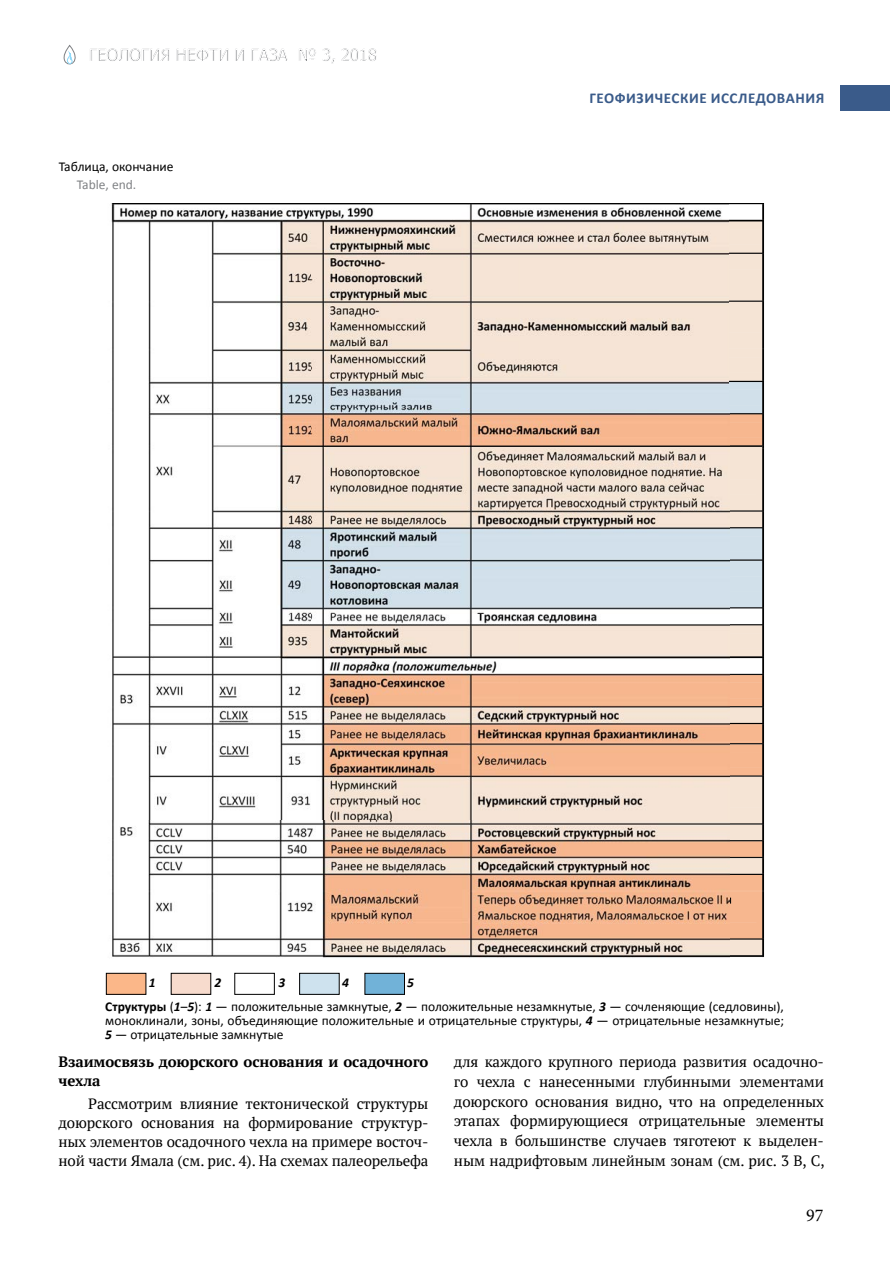
<style>
.page{position:relative;width:890px;height:1264px;background:#fff}
.page>*{position:absolute;margin:0;border:0;box-sizing:border-box;transform-origin:0 0}
.t1{font:18px "Minion Pro";color:#000}
.t2{font:16.5px "Tahoma";color:#808285}
.t3{font:15px/19.6px "PT Serif";letter-spacing:-.01em;color:#000;text-align:justify}
.t4{font:700 15px/18.9px "PT Serif";letter-spacing:-.01em;color:#000}
.t5{font:700 15px "Calibri";letter-spacing:.04em;color:#3a5b8a}
.t6{font:13.5px/23.4px "Calibri";color:#000}
.t7{font:13.5px "Calibri";color:#808285}
.t8{font:italic 700 13.5px "Calibri";color:#000}
.s1{font-weight:700;font-style:italic}
.s2{font-weight:700}
</style>
<div class="page">
<svg style="left:63px;top:45px;width:13px;height:20px"></svg>
<img style="left:105px;top:203px;width:659px;height:771px">
<div style="left:106px;top:973px;width:40px;height:21px;background:#fbb789"></div>
<div style="left:106px;top:972px;width:40px;height:22px;border:1px solid #000"></div>
<div style="left:171px;top:973px;width:40px;height:21px;background:#f7dbcd"></div>
<div style="left:171px;top:972px;width:40px;height:22px;border:1px solid #000"></div>
<div style="left:235px;top:972px;width:40px;height:22px;border:1px solid #000"></div>
<div style="left:300px;top:973px;width:39px;height:21px;background:#cee2ee"></div>
<div style="left:299px;top:972px;width:40px;height:22px;border:1px solid #000"></div>
<div style="left:365px;top:973px;width:39px;height:21px;background:#71b2d8"></div>
<div style="left:365px;top:972px;width:40px;height:22px;border:1px solid #000"></div>
<hr style="left:281px;top:445px;width:481px;height:2px;background:#000">
<div style="left:840px;top:85px;width:50px;height:25px;background:#3a5b8a"></div>
<p class="t2" style="left:89px;top:44px;width:290px">ГЕОЛОГИЯ НЕФТИ И ГАЗА № 3, 2018</p>
<p class="t6" style="left:59px;top:155px;width:116px">Таблица, окончание</p>
<p class="t7" style="left:77px;top:176px;width:61px">Table, end.</p>
<p class="t5" style="left:589px;top:89px;width:237px">ГЕОФИЗИЧЕСКИЕ ИССЛЕДОВАНИЯ</p>
<p class="t8" style="left:149px;top:974px;width:8px">1</p>
<p class="t8" style="left:215px;top:974px;width:8px">2</p>
<p class="t8" style="left:278px;top:974px;width:8px">3</p>
<p class="t8" style="left:342px;top:974px;width:8px">4</p>
<p class="t6" style="left:105px;top:971px;width:680px;text-indent:302px"><span class="s1">5<br></span><span class="s2">Структуры</span> (<span class="s1">1</span>–<span class="s1">5</span>): <span class="s1">1</span> — положительные замкнутые, <span class="s1">2</span> — положительные незамкнутые, <span class="s1">3</span> — сочленяющие (седловины),</p>
<p class="t6" style="left:105px;top:1013px;width:680px;line-height:14.1px">моноклинали, зоны, объединяющие положительные и отрицательные структуры, <span class="s1">4</span> — отрицательные незамкнутые;<br><span class="s1">5</span> — отрицательные замкнутые</p>
<p class="t4" style="left:58px;top:1051px;width:371px">Взаимосвязь доюрского основания и осадочного чехла</p>
<p class="t3" style="left:58px;top:1093px;width:371px;line-height:18.9px;text-indent:30px">Рассмотрим влияние тектонической структуры доюрского основания на формирование структур&shy;ных элементов осадочного чехла на примере восточ&shy;ной части Ямала (см. рис. 4). На схемах палеорельефа</p>
<p class="t3" style="left:454px;top:1051px;width:372px">для каждого крупного периода развития осадочно&shy;го чехла с нанесенными глубинными элементами доюрского основания видно, что на определенных этапах формирующиеся отрицательные элементы чехла в большинстве случаев тяготеют к выделен&shy;ным надрифтовым линейным зонам (см. рис. 3 B, C,</p>
<p class="t1" style="left:806px;top:1203px;width:19px">97</p>
</div>
